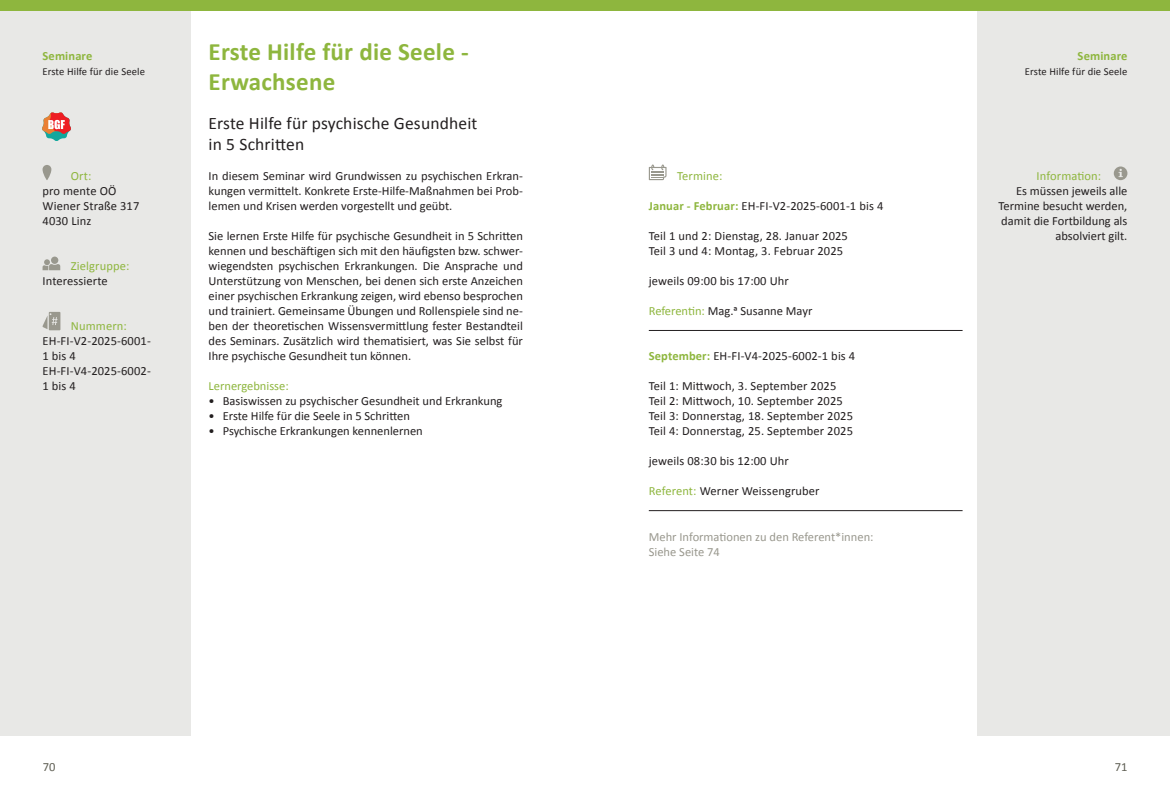
<style>
.page{position:relative;width:1170px;height:798px;background:#fff}
.page>*{position:absolute;margin:0;border:0;box-sizing:border-box;transform-origin:0 0}
.t1{font:700 25px/30px "Calibri";letter-spacing:.01em;color:#8eb63e}
.t2{font:17.5px/21px "Calibri";letter-spacing:.01em;color:#231f20}
.t3{font:12.5px/15px "Calibri";color:#231f20}
.t4{font:12.5px "Calibri";letter-spacing:.01em;color:#8eb63e}
.t5{font:12.5px/15px "Calibri";color:#99988e}
.t6{font:700 12.5px "Calibri";letter-spacing:.01em;color:#8eb63e}
.t7{font:12.5px "Calibri";color:#5f5f54}
.t8{font:10.62px "Calibri";letter-spacing:.01em;color:#231f20}
.s1{font-weight:700;color:#8eb63e}
.s2{color:#8eb63e}
</style>
<div class="page">
<div style="left:977px;top:0;width:192px;height:735px;background:#e8e8e6"></div>
<div style="left:0;top:0;width:191px;height:735px;background:#e8e8e6"></div>
<div style="left:0;top:0;width:1169px;height:11px;background:#8eb63e"></div>
<svg style="left:43px;top:165px;width:8px;height:15px"></svg>
<div style="left:51px;top:256px;width:7px;height:8px;background:#99988e;border-radius:50%"></div>
<svg style="left:43px;top:259px;width:17px;height:11px"></svg>
<svg style="left:42px;top:312px;width:18px;height:18px"></svg>
<svg style="left:1113px;top:166px;width:14px;height:14px"></svg>
<hr style="left:648px;top:330px;width:314px;height:1px;background:#231f20">
<hr style="left:648px;top:510px;width:314px;height:1px;background:#231f20">
<svg style="left:648px;top:164px;width:18px;height:16px"></svg>
<svg style="left:42px;top:112px;width:29px;height:29px"></svg>
<p class="t6" style="left:43px;top:48px;width:51px">Seminare</p>
<p class="t8" style="left:43px;top:65px;width:104px">Erste Hilfe für die Seele</p>
<p class="t4" style="left:71px;top:168px;width:22px">Ort:</p>
<p class="t3" style="left:43px;top:183px;width:98px">pro mente OÖ<br>Wiener Straße 317<br>4030 Linz</p>
<p class="t4" style="left:71px;top:258px;width:60px">Zielgruppe:</p>
<p class="t3" style="left:43px;top:273px;width:67px">Interessierte</p>
<p class="t4" style="left:71px;top:318px;width:57px">Nummern:</p>
<p class="t3" style="left:43px;top:333px;width:109px">EH-FI-V2-2025-6001-<br>1 bis 4<br>EH-FI-V4-2025-6002-<br>1 bis 4</p>
<h1 class="t1" style="left:208px;top:37px;width:261px">Erste Hilfe für die Seele -<br>Erwachsene</h1>
<h2 class="t2" style="left:208px;top:113px;width:270px">Erste Hilfe für psychische Gesundheit in 5 Schritten</h2>
<p class="t3" style="left:208px;top:168px;width:316px;text-align:justify">In diesem Seminar wird Grundwissen zu psychischen Erkran&shy;kungen vermittelt. Konkrete Erste-Hilfe-Maßnahmen bei Prob&shy;lemen und Krisen werden vorgestellt und geübt.</p>
<p class="t3" style="left:208px;top:228px;width:316px;text-align:justify">Sie lernen Erste Hilfe für psychische Gesundheit in 5 Schritten kennen und beschäftigen sich mit den häufigsten bzw. schwer&shy;wiegendsten psychischen Erkrankungen. Die Ansprache und Unterstützung von Menschen, bei denen sich erste Anzeichen einer psychischen Erkrankung zeigen, wird ebenso besprochen und trainiert. Gemeinsame Übungen und Rollenspiele sind ne&shy;ben der theoretischen Wissensvermittlung fester Bestandteil des Seminars. Zusätzlich wird thematisiert, was Sie selbst für Ihre psychische Gesundheit tun können.</p>
<p class="t4" style="left:208px;top:378px;width:82px">Lernergebnisse:</p>
<p class="t3" style="left:208px;top:393px;width:295px">• Basiswissen zu psychischer Gesundheit und Erkrankung</p>
<p class="t3" style="left:208px;top:408px;width:203px">• Erste Hilfe für die Seele in 5 Schritten</p>
<p class="t3" style="left:208px;top:423px;width:216px">• Psychische Erkrankungen kennenlernen</p>
<p class="t4" style="left:677px;top:168px;width:47px">Termine:</p>
<p class="t3" style="left:648px;top:198px;width:236px"><span class="s1">Januar - Februar:</span> EH-FI-V2-2025-6001-1 bis 4</p>
<p class="t3" style="left:648px;top:228px;width:201px">Teil 1 und 2: Dienstag, 28. Januar 2025<br>Teil 3 und 4: Montag, 3. Februar 2025</p>
<p class="t3" style="left:648px;top:273px;width:142px">jeweils 09:00 bis 17:00 Uhr</p>
<p class="t3" style="left:648px;top:303px;width:165px"><span class="s2">Referentin:</span> Mag.a Susanne Mayr</p>
<p class="t3" style="left:648px;top:348px;width:208px"><span class="s1">September:</span> EH-FI-V4-2025-6002-1 bis 4</p>
<p class="t3" style="left:648px;top:378px;width:206px">Teil 1: Mittwoch, 3. September 2025<br>Teil 2: Mittwoch, 10. September 2025<br>Teil 3: Donnerstag, 18. September 2025<br>Teil 4: Donnerstag, 25. September 2025</p>
<p class="t3" style="left:648px;top:453px;width:142px">jeweils 08:30 bis 12:00 Uhr</p>
<p class="t3" style="left:648px;top:483px;width:172px"><span class="s2">Referent:</span> Werner Weissengruber</p>
<p class="t5" style="left:648px;top:528px;width:226px">Mehr Informationen zu den Referent*innen:<br>Siehe Seite 74</p>
<p class="t6" style="left:1077px;top:48px;width:51px">Seminare</p>
<p class="t8" style="left:1024px;top:65px;width:104px">Erste Hilfe für die Seele</p>
<p class="t4" style="left:1036px;top:168px;width:66px">Information:</p>
<p class="t3" style="left:998px;top:183px;width:130px;text-align:right">Es müssen jeweils alle<br>Termine besucht werden, damit die Fortbildung als absolviert gilt.</p>
<p class="t7" style="left:43px;top:759px;width:14px">70</p>
<p class="t7" style="left:1114px;top:759px;width:14px">71</p>
</div>
